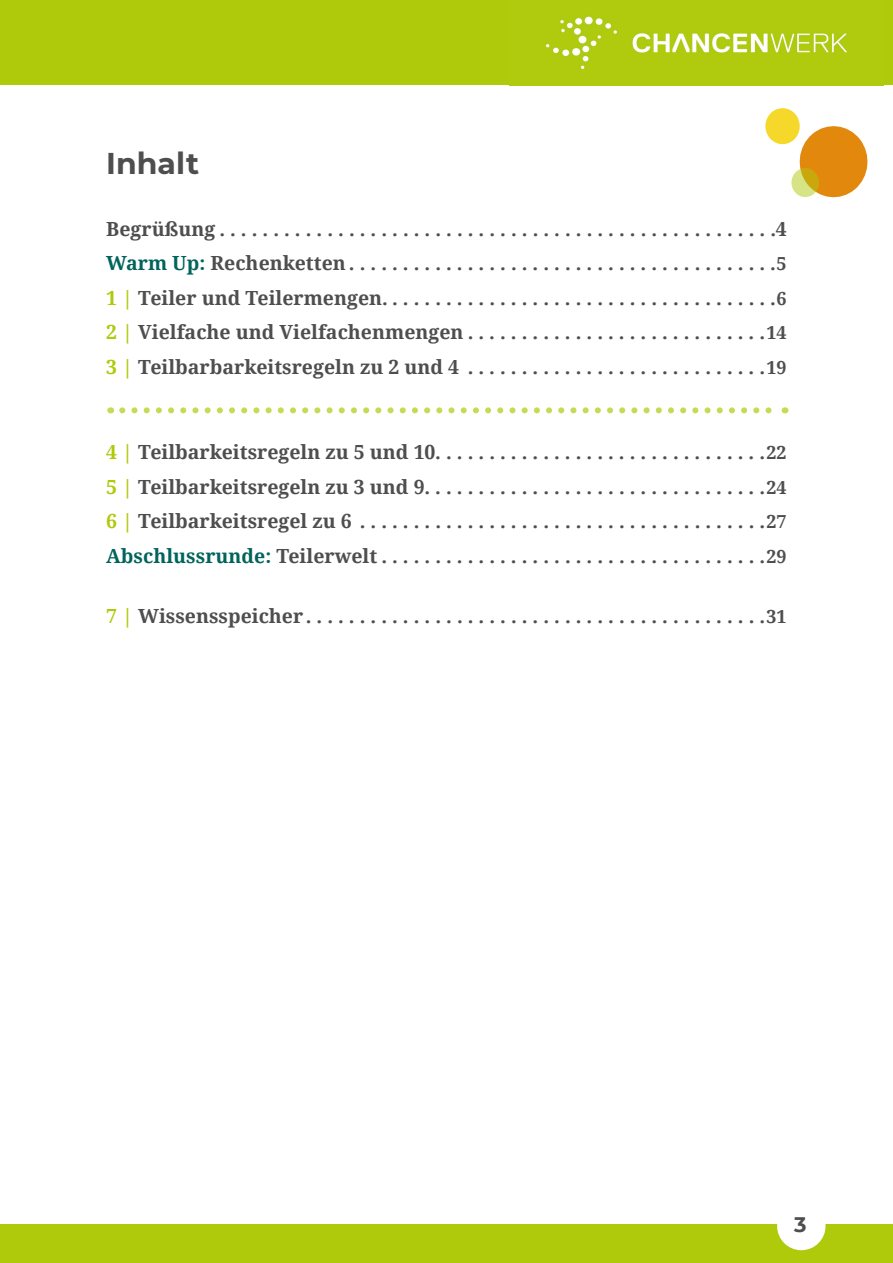
<style>
.page{position:relative;width:893px;height:1263px;background:#fff}
.page>*{position:absolute;margin:0;border:0;box-sizing:border-box;transform-origin:0 0}
.t1{font:700 30px "Montserrat";color:#4e4e4e}
.t2{font:700 21px "Montserrat";color:#4e4e4e}
.t3{font:700 19.5px/34.5px "Noto Serif";color:#4e4e4e;text-align:justify}
.s1{color:#00645b}
.s2{font-size:18px}
.s3{color:#afca0b}
</style>
<div class="page">
<div style="left:0;top:0;width:893px;height:85px;background:#afca0b"></div>
<img style="left:545px;top:16px;width:303px;height:54px">
<div style="left:0;top:1224px;width:893px;height:39px;background:#afca0b"></div>
<svg style="left:765px;top:108px;width:103px;height:90px"></svg>
<svg style="left:791px;top:168px;width:28px;height:29px"></svg>
<div style="left:777px;top:1202px;width:48px;height:48px;background:#fff;border-radius:50%"></div>
<svg style="left:122px;top:407px;width:650px;height:6px"></svg>
<h1 class="t1" style="left:106px;top:145px;width:95px">Inhalt</h1>
<p class="t3" style="left:106px;top:211px;width:682px">Begrüßung....................................................4<br><span class="s1">Warm Up:</span> Rechenketten........................................<span class="s2">5<br></span><span class="s3">1 |</span> Teiler und Teilermengen.....................................<span class="s2">6<br></span><span class="s3">2 |</span> Vielfache und Vielfachenmengen............................<span class="s2">14<br></span><span class="s3">3 |</span> Teilbarbarkeitsregeln zu 2 und 4 ............................<span class="s2">19</span></p>
<p class="t3" style="left:106px;top:434px;width:682px"><span class="s3">4 |</span> Teilbarkeitsregeln zu 5 und 10...............................<span class="s2">22<br></span><span class="s3">5 |</span> Teilbarkeitsregeln zu 3 und 9................................<span class="s2">24<br></span><span class="s3">6 |</span> Teilbarkeitsregel zu 6 ......................................<span class="s2">27<br></span><span class="s1">Abschlussrunde:</span> Teilerwelt....................................<span class="s2">29</span></p>
<p class="t3" style="left:106px;top:598px;width:682px"><span class="s3">7 |</span> Wissensspeicher...........................................<span class="s2">31</span></p>
<p class="t2" style="left:794px;top:1211px;width:14px">3</p>
</div>
